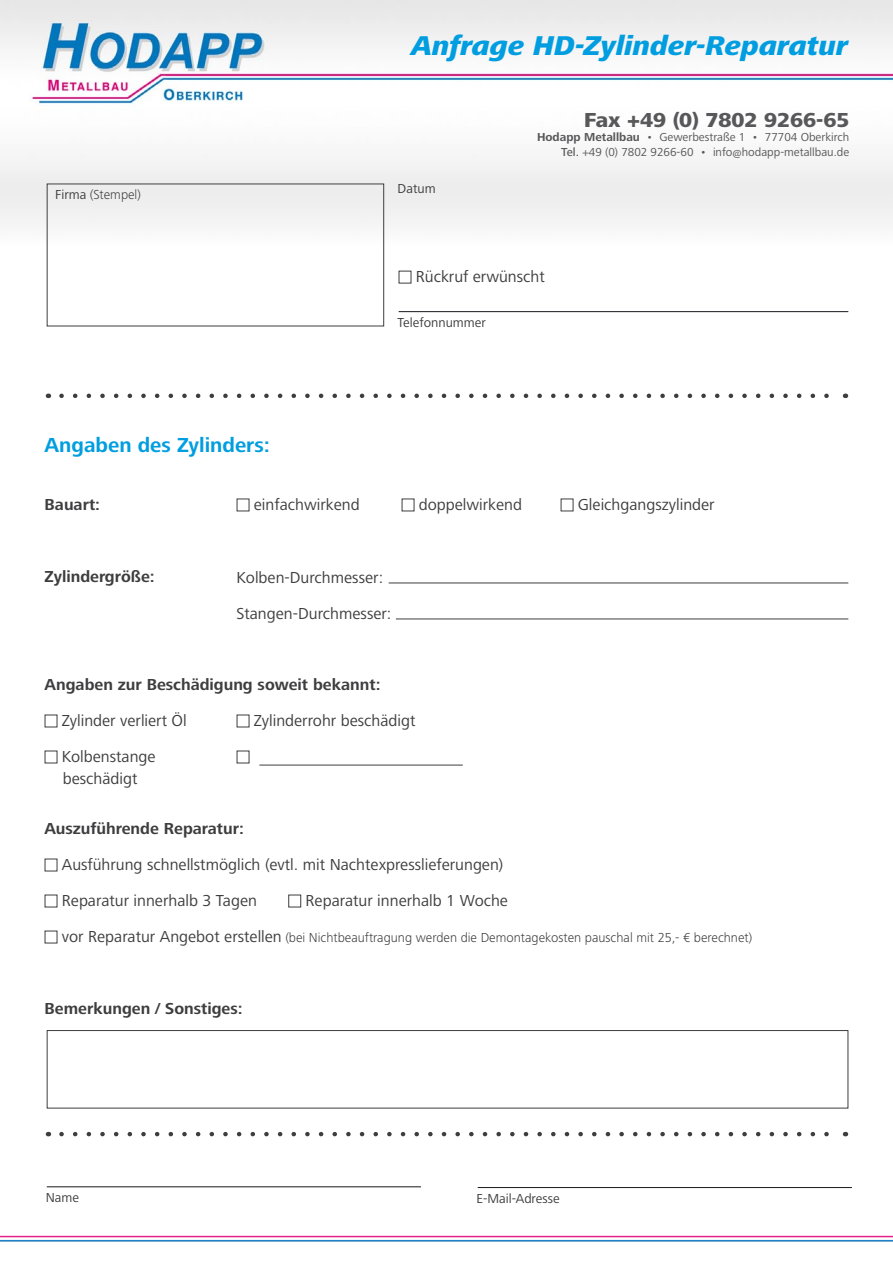
<style>
.page{position:relative;width:893px;height:1263px;background:#fff}
.page>*{position:absolute;margin:0;border:0;box-sizing:border-box;transform-origin:0 0}
.t1{font:italic 800 28.2px "Frutiger Next LT";color:#009ee0}
.t2{font:700 21px "Frutiger Next LT";color:#009ee0}
.t3{font:800 21px "Frutiger Next LT";color:#58585a}
.t4{font:16.5px/36px "Frutiger Next LT";color:#3e3e40}
.t5{font:700 16.5px "Frutiger Next LT";color:#3e3e40}
.t6{font:300 13.5px "Frutiger Next LT";color:#3e3e40}
.t7{font:13.5px "Frutiger Next LT";color:#3e3e40}
.t8{font:12px/14.4px "Frutiger Next LT";color:#58585a;text-align:right}
.s1{font-weight:400}
.s2{font-weight:700}
.s3{font-weight:500}
.s4{font-weight:400;font-size:16.5px}
</style>
<div class="page">
<img style="left:0;top:0;width:893px;height:244px">
<hr style="left:399px;top:311px;width:449px;height:1px;background:#1a171c">
<div style="left:288px;top:895px;width:13px;height:12px;border:1px solid #3e3e40"></div>
<div style="left:47px;top:1030px;width:801px;height:78px;border:1px solid #3e3e40"></div>
<hr style="left:389px;top:583px;width:459px;height:1px;background:#3e3e40">
<hr style="left:396px;top:619px;width:452px;height:1px;background:#3e3e40">
<hr style="left:259px;top:765px;width:204px;height:1px;background:#3e3e40">
<svg style="left:61px;top:394px;width:768px;height:4px"></svg>
<img style="left:0;top:1235px;width:893px;height:7px">
<svg style="left:61px;top:1132px;width:768px;height:4px"></svg>
<hr style="left:47px;top:1186px;width:374px;height:1px;background:#1a171c">
<hr style="left:478px;top:1187px;width:374px;height:1px;background:#1a171c">
<h1 class="t1" style="left:411px;top:29px;width:438px">Anfrage HD-Zylinder-Reparatur</h1>
<p class="t6" style="left:55px;top:187px;width:87px"><span class="s1">Firma</span> (Stempel)</p>
<p class="t2" style="left:45px;top:433px;width:227px">Angaben des Zylinders:</p>
<p class="t7" style="left:398px;top:181px;width:40px">Datum</p>
<p class="t3" style="left:584px;top:108px;width:267px">Fax +49 (0) 7802 9266-65</p>
<p class="t8" style="left:537px;top:130px;width:314px"><span class="s2">Hodapp Metallbau</span> • Gewerbestraße 1 • 77704 Oberkirch<br><span class="s3">Tel.</span> +49 (0) 7802 9266-60 • info@hodapp-metallbau.de</p>
<p class="t4" style="left:416px;top:259px;width:130px">Rückruf erwünscht</p>
<p class="t7" style="left:398px;top:315px;width:90px">Telefonnummer</p>
<p class="t5" style="left:45px;top:496px;width:57px">Bauart:</p>
<p class="t4" style="left:254px;top:487px;width:107px">einfachwirkend</p>
<p class="t4" style="left:419px;top:487px;width:105px">doppelwirkend</p>
<p class="t4" style="left:578px;top:487px;width:138px">Gleichgangszylinder</p>
<p class="t5" style="left:45px;top:568px;width:112px">Zylindergröße:</p>
<p class="t4" style="left:237px;top:560px;width:156px">Kolben-Durchmesser:<br>Stangen-Durchmesser:</p>
<p class="t5" style="left:45px;top:676px;width:337px">Angaben zur Beschädigung soweit bekannt:</p>
<p class="t4" style="left:62px;top:703px;width:126px">Zylinder verliert Öl</p>
<p class="t4" style="left:254px;top:703px;width:163px">Zylinderrohr beschädigt</p>
<p class="t4" style="left:62px;top:739px;width:95px">Kolbenstange</p>
<p class="t4" style="left:63px;top:761px;width:76px">beschädigt</p>
<p class="t5" style="left:45px;top:820px;width:201px">Auszuführende Reparatur:</p>
<p class="t4" style="left:62px;top:847px;width:443px">Ausführung schnellstmöglich (evtl. mit Nachtexpresslieferungen)<br>Reparatur innerhalb 3 Tagen</p>
<p class="t4" style="left:306px;top:883px;width:204px">Reparatur innerhalb 1 Woche</p>
<p class="t6" style="left:62px;top:930px;width:692px"><span class="s4">vor Reparatur Angebot erstellen</span> (bei Nichtbeauftragung werden die Demontagekosten pauschal mit 25,- € berechnet)</p>
<p class="t5" style="left:45px;top:1000px;width:199px">Bemerkungen / Sonstiges:</p>
<p class="t7" style="left:46px;top:1190px;width:35px">Name</p>
<p class="t7" style="left:477px;top:1191px;width:85px">E-Mail-Adresse</p>
</div>
